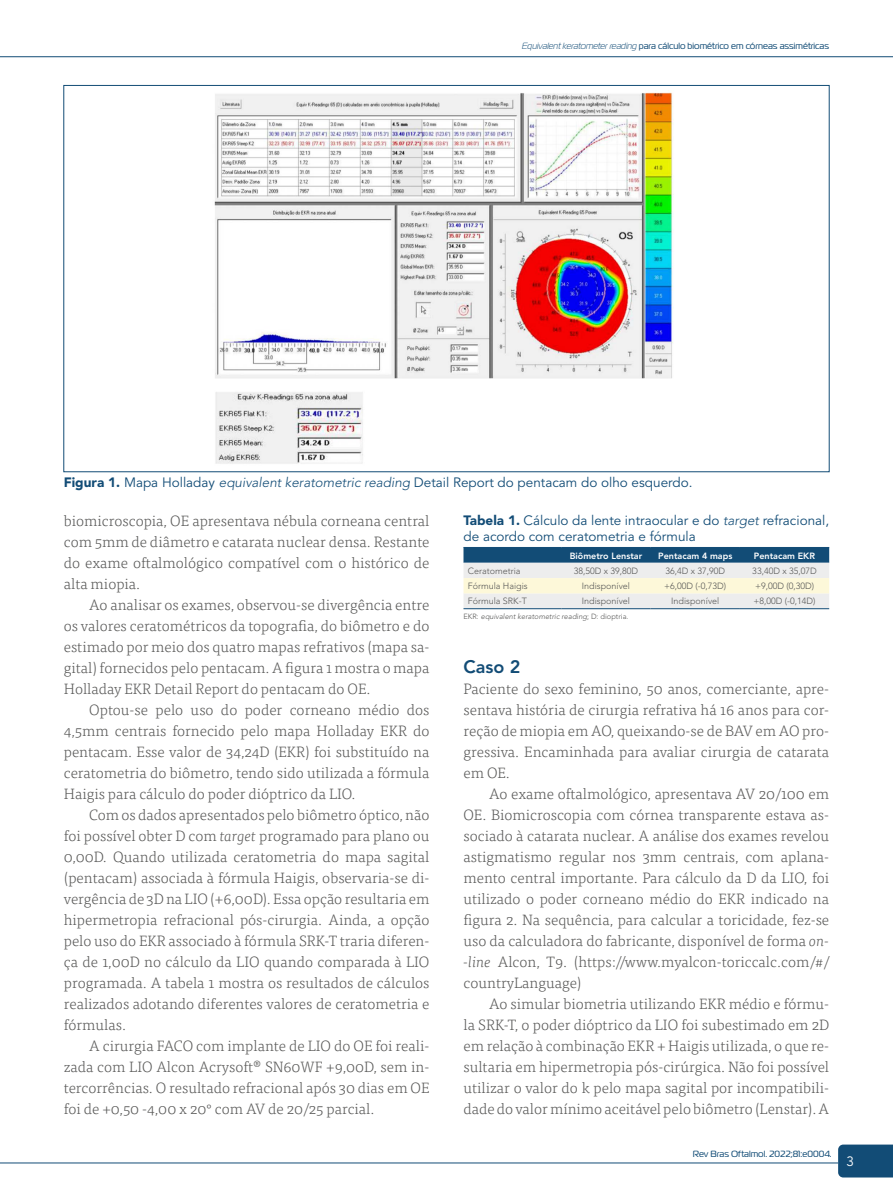
<style>
.page{position:relative;width:893px;height:1191px;background:#fff}
.page>*{position:absolute;margin:0;border:0;box-sizing:border-box;transform-origin:0 0}
.t1{font:800 18px "Avenir LT Std";color:#124c76}
.t2{font:300 15px/21px "Tisa Pro";color:#575756;text-align:justify}
.t3{font:13.5px/16.2px "Avenir LT Std";color:#124c76}
.t4{font:13.5px "Avenir LT Std";color:#fff}
.t5{font:300 9px "Avenir LT Std";color:#575756}
.t6{font:9px "Magistral";color:#124c76}
.t7{font:800 9px "Avenir LT Std";color:#fff}
.t8{font:italic 300 7.5px "Avenir LT Std";color:#575756}
.s1{font-weight:300;font-style:italic}
.s2{font-weight:900}
.s3{font-style:italic}
.s4{font-style:normal}
</style>
<div class="page">
<div style="left:838px;top:1144px;width:55px;height:33px;background:#124c76"></div>
<hr style="left:0;top:1162px;width:838px;height:1px;background:#124c76">
<hr style="left:0;top:56px;width:893px;height:1px;background:#124c76">
<img style="left:214px;top:92px;width:460px;height:372px">
<svg style="left:463px;top:548px;width:366px;height:60px;background:#bbc8cb"></svg>
<hr style="left:463px;top:547px;width:98px;height:1px;background:#124c76">
<hr style="left:561px;top:547px;width:90px;height:1px;background:#124c76">
<hr style="left:651px;top:547px;width:89px;height:1px;background:#124c76">
<hr style="left:740px;top:547px;width:89px;height:1px;background:#124c76">
<hr style="left:463px;top:608px;width:98px;height:1px;background:#124c76">
<hr style="left:561px;top:608px;width:90px;height:1px;background:#124c76">
<hr style="left:651px;top:608px;width:89px;height:1px;background:#124c76">
<hr style="left:740px;top:608px;width:89px;height:1px;background:#124c76">
<p class="t6" style="left:522px;top:41px;width:309px"><span class="s1">Equivalent keratometer reading</span> para cálculo biométrico em córneas assimétricas</p>
<p class="t3" style="left:64px;top:474px;width:630px"><span class="s2">Figura 1.</span> Mapa Holladay <span class="s1">equivalent keratometric reading</span> Detail Report do pentacam do olho esquerdo.</p>
<p class="t2" style="left:64px;top:510px;width:367px">biomicroscopia, OE apresentava nébula corneana central com 5mm de diâmetro e catarata nuclear densa. Restante do exame oftalmológico compatível com o histórico de alta miopia.</p>
<p class="t2" style="left:64px;top:594px;width:367px;text-indent:26px">Ao analisar os exames, observou-se divergência entre os valores ceratométricos da topografia, do biômetro e do estimado por meio dos quatro mapas refrativos (mapa sa&shy;gital) fornecidos pelo pentacam. A figura 1 mostra o mapa Holladay EKR Detail Report do pentacam do OE.</p>
<p class="t2" style="left:64px;top:699px;width:367px;text-indent:26px">Optou-se pelo uso do poder corneano médio dos 4,5mm centrais fornecido pelo mapa Holladay EKR do pentacam. Esse valor de 34,24D (EKR) foi substituído na ceratometria do biômetro, tendo sido utilizada a fórmula Haigis para cálculo do poder dióptrico da LIO.</p>
<p class="t2" style="left:64px;top:804px;width:367px;text-indent:26px">Com os dados apresentados pelo biômetro óptico, não foi possível obter D com <span class="s3">target</span> programado para plano ou 0,00D. Quando utilizada ceratometria do mapa sagital (pentacam) associada à fórmula Haigis, observaria-se di&shy;vergência de 3D na LIO (+6,00D). Essa opção resultaria em hipermetropia refracional pós-cirurgia. Ainda, a opção pelo uso do EKR associado à fórmula SRK-T traria diferen&shy;ça de 1,00D no cálculo da LIO quando comparada à LIO programada. A tabela 1 mostra os resultados de cálculos realizados adotando diferentes valores de ceratometria e fórmulas.</p>
<p class="t2" style="left:64px;top:1035px;width:367px;text-indent:26px">A cirurgia FACO com implante de LIO do OE foi reali&shy;zada com LIO Alcon Acrysoft® SN60WF +9,00D, sem in&shy;tercorrências. O resultado refracional após 30 dias em OE foi de +0,50 -4,00 x 20° com AV de 20/25 parcial.</p>
<p class="t3" style="left:463px;top:512px;width:367px"><span class="s2">Tabela 1.</span> Cálculo da lente intraocular e do <span class="s1">target</span> refracional, de acordo com ceratometria e fórmula</p>
<p class="t7" style="left:570px;top:550px;width:74px">Biômetro Lenstar</p>
<p class="t7" style="left:658px;top:550px;width:76px">Pentacam 4 maps</p>
<p class="t7" style="left:754px;top:550px;width:63px">Pentacam EKR</p>
<p class="t5" style="left:468px;top:565px;width:54px">Ceratometria</p>
<p class="t5" style="left:574px;top:565px;width:66px">38,50D x 39,80D</p>
<p class="t5" style="left:665px;top:565px;width:61px">36,4D x 37,90D</p>
<p class="t5" style="left:752px;top:565px;width:66px">33,40D x 35,07D</p>
<p class="t5" style="left:468px;top:581px;width:62px">Fórmula Haigis</p>
<p class="t5" style="left:582px;top:581px;width:50px">Indisponível</p>
<p class="t5" style="left:664px;top:581px;width:64px">+6,00D (-0,73D)</p>
<p class="t5" style="left:755px;top:581px;width:61px">+9,00D (0,30D)</p>
<p class="t5" style="left:468px;top:596px;width:61px">Fórmula SRK-T</p>
<p class="t5" style="left:582px;top:596px;width:50px">Indisponível</p>
<p class="t5" style="left:671px;top:596px;width:50px">Indisponível</p>
<p class="t5" style="left:753px;top:596px;width:64px">+8,00D (-0,14D)</p>
<p class="t8" style="left:463px;top:611px;width:167px"><span class="s4">EKR:</span> equivalent keratometric reading<span class="s4">; D: dioptria.</span></p>
<p class="t1" style="left:463px;top:656px;width:58px">Caso 2</p>
<p class="t2" style="left:463px;top:678px;width:367px">Paciente do sexo feminino, 50 anos, comerciante, apre&shy;sentava história de cirurgia refrativa há 16 anos para cor&shy;reção de miopia em AO, queixando-se de BAV em AO pro&shy;gressiva. Encaminhada para avaliar cirurgia de catarata em OE.</p>
<p class="t2" style="left:463px;top:783px;width:367px;text-indent:26px">Ao exame oftalmológico, apresentava AV 20/100 em OE. Biomicroscopia com córnea transparente estava as&shy;sociado à catarata nuclear. A análise dos exames revelou astigmatismo regular nos 3mm centrais, com aplana&shy;mento central importante. Para cálculo da D da LIO, foi utilizado o poder corneano médio do EKR indicado na figura 2. Na sequência, para calcular a toricidade, fez-se uso da calculadora do fabricante, disponível de forma <span class="s3">on--line</span> Alcon, T9. (https://www.myalcon-toriccalc.com/#/ countryLanguage)</p>
<p class="t2" style="left:463px;top:993px;width:367px;text-indent:26px">Ao simular biometria utilizando EKR médio e fórmu&shy;la SRK-T, o poder dióptrico da LIO foi subestimado em 2D em relação à combinação EKR + Haigis utilizada, o que re&shy;sultaria em hipermetropia pós-cirúrgica. Não foi possível utilizar o valor do k pelo mapa sagital por incompatibili&shy;dade do valor mínimo aceitável pelo biômetro (Lenstar). A</p>
<p class="t6" style="left:693px;top:1147px;width:140px">Rev Bras Oftalmol. 2022;81:e0004.</p>
<p class="t4" style="left:847px;top:1153px;width:9px">3</p>
</div>
